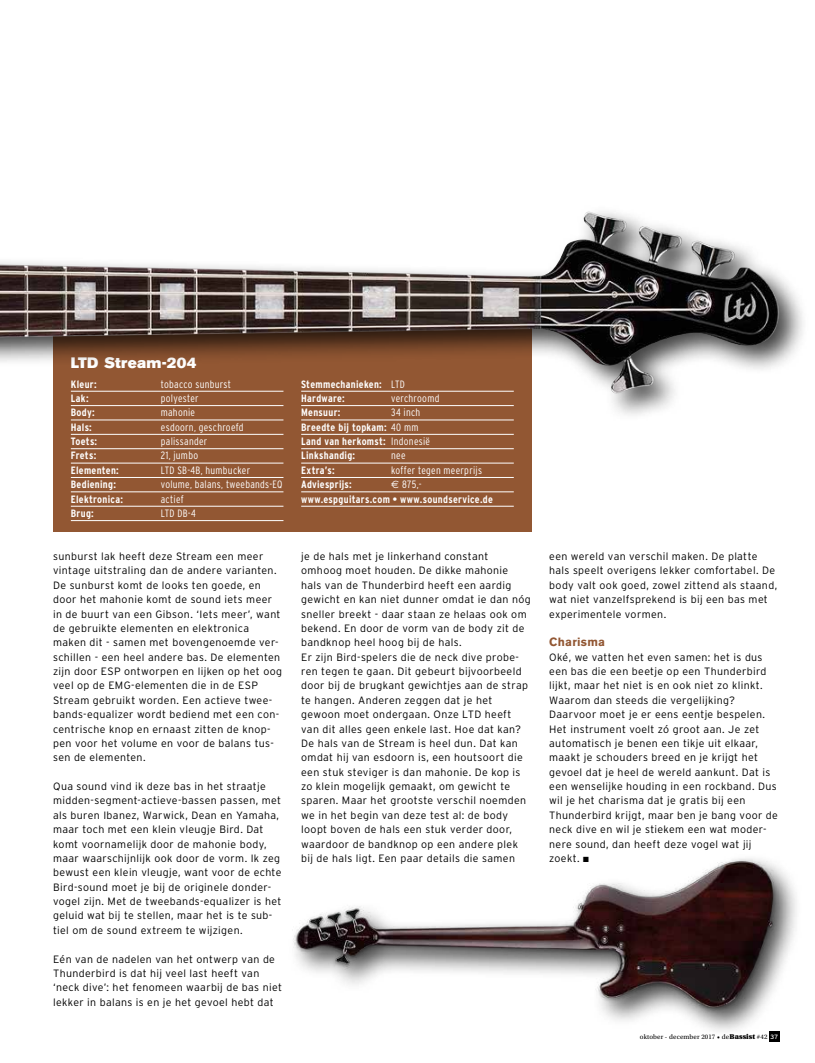
<style>
.page{position:relative;width:815px;height:1063px;background:#fff}
.page>*{position:absolute;margin:0;border:0;box-sizing:border-box;transform-origin:0 0}
.t1{font:15px "Akzidenz Grotesk BE Super";letter-spacing:.02em;color:#fff}
.t2{font:700 11.88px "Akzidenz Grotesk BE";letter-spacing:.025em;color:#925733}
.t3{font:300 10.62px/14.4px "Interstate";letter-spacing:.03em;color:#000}
.t4{font:700 condensed 10.62px/14.4px "Interstate";letter-spacing:.03em;color:#fff}
.t5{font:300 condensed 10.62px "Interstate";letter-spacing:.025em;color:#fff}
.t6{font:6.88px "Utopia Std";letter-spacing:.015em;color:#000}
.s1{font-weight:300}
.s2{font-family:"Euro Sans";font-weight:400;font-stretch:normal}
.s3{font-family:"Utopia";font-weight:900}
.s4{font-family:"Interstate";font-size:6.25px;color:#fff}
</style>
<div class="page">
<div style="left:288px;top:853px;width:515px;height:185px;background:#000;opacity:.75"></div>
<img style="left:292px;top:855px;width:488px;height:160px">
<div style="left:0;top:40px;width:809px;height:519px;background:#000;opacity:.75"></div>
<img style="left:0;top:212px;width:780px;height:183px">
<div style="left:769px;top:1031px;width:11px;height:11px;background:#000"></div>
<h1 class="t1" style="left:71px;top:354px;width:127px">LTD Stream-204</h1>
<p class="t4" style="left:71px;top:377px;width:27px">Kleur:</p>
<p class="t5" style="left:161px;top:378px;width:72px">tobacco sunburst</p>
<p class="t4" style="left:71px;top:391px;width:19px">Lak:</p>
<p class="t5" style="left:161px;top:392px;width:39px">polyester</p>
<p class="t4" style="left:71px;top:405px;width:26px">Body:</p>
<p class="t5" style="left:161px;top:407px;width:36px">mahonie</p>
<p class="t4" style="left:71px;top:420px;width:23px">Hals:</p>
<p class="t5" style="left:161px;top:421px;width:84px">esdoorn, geschroefd</p>
<p class="t4" style="left:71px;top:434px;width:28px">Toets:</p>
<p class="t5" style="left:161px;top:435px;width:48px">palissander</p>
<p class="t4" style="left:71px;top:448px;width:27px">Frets:</p>
<p class="t5" style="left:161px;top:450px;width:39px">21, jumbo</p>
<p class="t4" style="left:71px;top:463px;width:50px">Elementen:</p>
<p class="t5" style="left:161px;top:464px;width:91px">LTD SB-4B, humbucker</p>
<p class="t4" style="left:71px;top:477px;width:47px">Bediening:</p>
<p class="t5" style="left:161px;top:478px;width:123px">volume, balans, tweebands-EQ</p>
<p class="t4" style="left:71px;top:492px;width:54px">Elektronica:</p>
<p class="t5" style="left:161px;top:493px;width:24px">actief</p>
<p class="t4" style="left:71px;top:506px;width:25px">Brug:</p>
<p class="t5" style="left:161px;top:507px;width:36px">LTD DB-4</p>
<p class="t3" style="left:53px;top:549px;width:230px">sunburst lak heeft deze Stream een meer vintage uitstraling dan de andere varianten.<br>De sunburst komt de looks ten goede, en door het mahonie komt de sound iets meer in de buurt van een Gibson. ‘Iets meer’, want de gebruikte elementen en elektronica maken dit - samen met bovengenoemde ver&shy;schillen - een heel andere bas. De elementen zijn door ESP ontworpen en lijken op het oog veel op de EMG-elementen die in de ESP Stream gebruikt worden. Een actieve twee&shy;bands-equalizer wordt bediend met een con&shy;centrische knop en ernaast zitten de knop&shy;pen voor het volume en voor de balans tus&shy;sen de elementen.</p>
<p class="t3" style="left:53px;top:779px;width:230px">Qua sound vind ik deze bas in het straatje midden-segment-actieve-bassen passen, met als buren Ibanez, Warwick, Dean en Yamaha, maar toch met een klein vleugje Bird. Dat komt voornamelijk door de mahonie body, maar waarschijnlijk ook door de vorm. Ik zeg bewust een klein vleugje, want voor de echte Bird-sound moet je bij de originele donder&shy;vogel zijn. Met de tweebands-equalizer is het geluid wat bij te stellen, maar het is te sub&shy;tiel om de sound extreem te wijzigen.</p>
<p class="t3" style="left:53px;top:952px;width:230px">Eén van de nadelen van het ontwerp van de Thunderbird is dat hij veel last heeft van ‘neck dive’: het fenomeen waarbij de bas niet lekker in balans is en je het gevoel hebt dat</p>
<p class="t4" style="left:301px;top:377px;width:105px">Stemmechanieken: <span class="s1">LTD<br></span>Hardware:</p>
<p class="t5" style="left:391px;top:392px;width:50px">verchroomd</p>
<p class="t4" style="left:301px;top:405px;width:130px;text-indent:90px"><span class="s1">34 inch<br></span>Breedte bij topkam: <span class="s1">40 mm<br></span>Land van herkomst: <span class="s1">Indonesië<br></span>Linkshandig:</p>
<p class="t4" style="left:301px;top:405px;width:41px">Mensuur:</p>
<p class="t5" style="left:391px;top:450px;width:16px">nee</p>
<p class="t4" style="left:301px;top:463px;width:35px">Extra’s:</p>
<p class="t5" style="left:391px;top:464px;width:92px">koffer tegen meerprijs</p>
<p class="t4" style="left:301px;top:477px;width:52px">Adviesprijs:</p>
<p class="t4" style="left:301px;top:477px;width:193px;text-indent:90px"><span class="s2">€</span> <span class="s1">875,- </span>www.espguitars.com • www.soundservice.de</p>
<p class="t3" style="left:301px;top:549px;width:231px">je de hals met je linkerhand constant omhoog moet houden. De dikke mahonie hals van de Thunderbird heeft een aardig gewicht en kan niet dunner omdat ie dan nóg sneller breekt - daar staan ze helaas ook om bekend. En door de vorm van de body zit de bandknop heel hoog bij de hals.<br>Er zijn Bird-spelers die de neck dive probe&shy;ren tegen te gaan. Dit gebeurt bijvoorbeeld door bij de brugkant gewichtjes aan de strap te hangen. Anderen zeggen dat je het gewoon moet ondergaan. Onze LTD heeft van dit alles geen enkele last. Hoe dat kan?<br>De hals van de Stream is heel dun. Dat kan omdat hij van esdoorn is, een houtsoort die een stuk steviger is dan mahonie. De kop is zo klein mogelijk gemaakt, om gewicht te sparen. Maar het grootste verschil noemden we in het begin van deze test al: de body loopt boven de hals een stuk verder door, waardoor de bandknop op een andere plek bij de hals ligt. Een paar details die samen</p>
<p class="t3" style="left:549px;top:549px;width:230px">een wereld van verschil maken. De platte hals speelt overigens lekker comfortabel. De body valt ook goed, zowel zittend als staand, wat niet vanzelfsprekend is bij een bas met experimentele vormen.</p>
<p class="t2" style="left:549px;top:635px;width:58px">Charisma</p>
<p class="t3" style="left:549px;top:650px;width:230px">Oké, we vatten het even samen: het is dus een bas die een beetje op een Thunderbird lijkt, maar het niet is en ook niet zo klinkt.<br>Waarom dan steeds die vergelijking?<br>Daarvoor moet je er eens eentje bespelen.<br>Het instrument voelt zó groot aan. Je zet automatisch je benen een tikje uit elkaar, maakt je schouders breed en je krijgt het gevoel dat je heel de wereld aankunt. Dat is een wenselijke houding in een rockband. Dus wil je het charisma dat je gratis bij een Thunderbird krijgt, maar ben je bang voor de neck dive en wil je stiekem een wat moder&shy;nere sound, dan heeft deze vogel wat jij zoekt. ■</p>
<p class="t6" style="left:640px;top:1033px;width:140px">oktober - december 2017 • de<span class="s3">Bassist</span> #42 <span class="s4">37</span></p>
</div>
